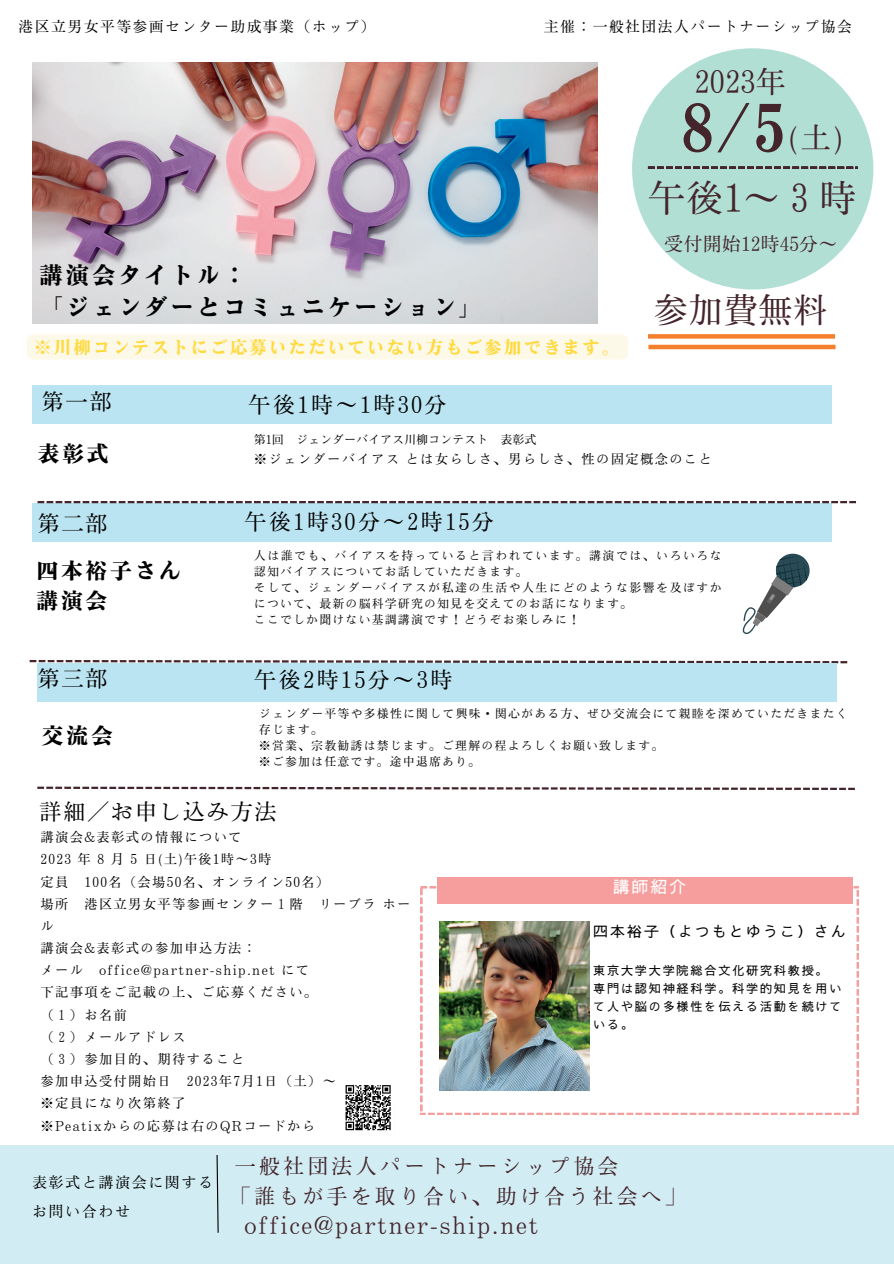
<style>
.page{position:relative;width:894px;height:1264px;background:#fff}
.page>*{position:absolute;margin:0;border:0;box-sizing:border-box;transform-origin:0 0}
.t1{font:64.5px "Motoya Mincho Std W6";color:#43252b}
.t2{font:37.65px "Motoya Mincho Std W3";color:#43252b}
.t3{font:34.65px "Motoya Mincho Std W3";letter-spacing:.01em;color:#43252b}
.t4{font:30.15px "Motoya Mincho Std W3";letter-spacing:.01em;color:#43252b}
.t5{font:30px "Motoya Mincho Std W3";color:#43252b}
.t6{font:23.85px "Motoya Mincho Std W6";letter-spacing:.1em;color:#000}
.t7{font:23.4px "Motoya Mincho Std W3";letter-spacing:.07em;color:#43252b}
.t8{font:22.35px "Motoya Mincho Std W3";letter-spacing:.1em;color:#000}
.t9{font:22.35px "Motoya Mincho Old Pr 6 W3";letter-spacing:.07em;color:#000}
.t10{font:22.35px "Motoya Mincho Std W6";letter-spacing:.1em;color:#000}
.t11{font:21px "Motoya Mincho Std W3";letter-spacing:.15em;color:#43252b}
.t12{font:19.05px "Motoya Mincho Std W3";letter-spacing:.01em;color:#43252b}
.t13{font:17.85px "Motoya Mincho Std W6";letter-spacing:.1em;color:#ffda3e}
.t14{font:500 16.5px "Sawarabi Gothic";color:#fff}
.t15{font:15.15px/29.2px "Motoya Mincho Std W3";letter-spacing:.1em;color:#000}
.t16{font:14.85px "Motoya Mincho Std W3";letter-spacing:.1em;color:#000}
.t17{font:500 14.7px "Sawarabi Gothic";letter-spacing:.15em;color:#000}
.t18{font:13.35px/22.2px "Motoya Mincho Std W3";letter-spacing:.1em;color:#000}
.t19{font:500 12.15px/18.1px "Sawarabi Gothic";letter-spacing:.15em;color:#000;text-align:justify}
.t20{font:12px "Motoya Mincho Std W3";color:#000}
.t21{font:11.85px/15.9px "Motoya Mincho Std W3";letter-spacing:.1em;color:#000}
.t22{font:11.85px/15.9px "Motoya Mincho Std W3";letter-spacing:.125em;color:#000}
</style>
<div class="page">
<div style="left:632px;top:48px;width:241px;height:241px;background:#b2dfd4;border-radius:50%"></div>
<div style="left:32px;top:384px;width:799px;height:39px;background:#bae4f1"></div>
<div style="left:0;top:1145px;width:893px;height:118px;background:#d1edf3"></div>
<svg style="left:420px;top:886px;width:438px;height:228px"></svg>
<div style="left:437px;top:877px;width:415px;height:26px;background:#f69e9e"></div>
<svg style="left:216px;top:1155px;width:3px;height:78px"></svg>
<svg style="left:597px;top:107px;width:1px;height:64px"></svg>
<svg style="left:647px;top:167px;width:210px;height:2px"></svg>
<div style="left:32px;top:503px;width:799px;height:38px;background:#bae4f1"></div>
<svg style="left:37px;top:501px;width:818px;height:2px"></svg>
<svg style="left:30px;top:660px;width:817px;height:3px"></svg>
<img style="left:32px;top:62px;width:565px;height:261px">
<svg style="left:742px;top:553px;width:68px;height:81px"></svg>
<img style="left:439px;top:921px;width:150px;height:169px">
<div style="left:37px;top:663px;width:799px;height:38px;background:#bae4f1"></div>
<svg style="left:37px;top:786px;width:817px;height:4px"></svg>
<img style="left:345px;top:1085px;width:46px;height:46px">
<div style="left:27px;top:334px;width:601px;height:25px;background:#fdf9e9"></div>
<svg style="left:648px;top:334px;width:186px;height:4px"></svg>
<hr style="left:648px;top:345px;width:187px;height:4px;background:#f47f2c">
<p class="t16" style="left:19px;top:19px;width:358px">港区立男女平等参画センター助成事業（ホップ）</p>
<p class="t6" style="left:39px;top:262px;width:209px">講演会タイトル：</p>
<p class="t6" style="left:39px;top:295px;width:444px">「ジェンダーとコミュニケーション」</p>
<p class="t16" style="left:543px;top:19px;width:309px">主催：一般社団法人パートナーシップ協会</p>
<p class="t4" style="left:694px;top:67px;width:93px">2023年</p>
<p class="t1" style="left:681px;top:95px;width:106px">8/5</p>
<p class="t5" style="left:788px;top:123px;width:55px">(土)</p>
<p class="t2" style="left:647px;top:179px;width:210px">午後1〜３時</p>
<p class="t12" style="left:664px;top:234px;width:172px">受付開始12時45分〜</p>
<p class="t3" style="left:653px;top:293px;width:176px">参加費無料</p>
<p class="t13" style="left:34px;top:338px;width:587px">※川柳コンテストにご応募いただいていない方もご参加できます。</p>
<p class="t9" style="left:42px;top:390px;width:72px">第一部</p>
<p class="t10" style="left:37px;top:442px;width:73px">表彰式</p>
<p class="t9" style="left:37px;top:512px;width:72px">第二部</p>
<p class="t10" style="left:36px;top:559px;width:146px">四本裕子さん</p>
<p class="t10" style="left:36px;top:589px;width:73px">講演会</p>
<p class="t9" style="left:37px;top:667px;width:72px">第三部</p>
<p class="t10" style="left:42px;top:723px;width:73px">交流会</p>
<p class="t8" style="left:248px;top:393px;width:200px">午後1時〜 1時30分</p>
<p class="t20" style="left:254px;top:433px;width:284px">第1回 ジェンダーバイアス川柳コンテスト 表彰式</p>
<p class="t18" style="left:254px;top:448px;width:459px">※ジェンダーバイアスとは女らしさ、男らしさ、性の固定概念のこと</p>
<p class="t8" style="left:244px;top:510px;width:251px">午後1時30分〜2時15分</p>
<p class="t22" style="left:254px;top:548px;width:469px">人は誰でも、バイアスを持っていると言われています。講演では、いろいろな認知バイアスについてお話していただきます。</p>
<p class="t22" style="left:254px;top:579px;width:469px">そして、ジェンダーバイアスが私達の生活や人生にどのような影響を及ぼすかについて、最新の脳科学研究の知見を交えてのお話になります。</p>
<p class="t21" style="left:254px;top:611px;width:327px">ここでしか聞けない基調講演です！どうぞお楽しみに！</p>
<p class="t8" style="left:254px;top:668px;width:200px">午後2時15分〜3時</p>
<p class="t21" style="left:259px;top:705px;width:590px">ジェンダー平等や多様性に関して興味・関心がある方、ぜひ交流会にて親睦を深めていただきまたく存じます。</p>
<p class="t21" style="left:259px;top:737px;width:406px">※営業、宗教勧誘は禁じます。ご理解の程よろしくお願い致します。</p>
<p class="t21" style="left:259px;top:753px;width:223px">※ご参加は任意です。途中退席あり。</p>
<p class="t9" style="left:39px;top:800px;width:239px">詳細／お申し込み方法</p>
<p class="t18" style="left:40px;top:826px;width:203px">講演会&amp;表彰式の情報について</p>
<p class="t18" style="left:40px;top:848px;width:232px">2023 年 8 月 5 日 (土)午後1時〜3時</p>
<p class="t18" style="left:40px;top:870px;width:290px">定員 100名（会場50名、オンライン50名）</p>
<p class="t18" style="left:40px;top:892px;width:371px">場所 港区立男女平等参画センター１階 リーブラホール</p>
<p class="t18" style="left:40px;top:936px;width:217px">講演会&amp;表彰式の参加申込方法：</p>
<p class="t18" style="left:40px;top:959px;width:270px">メール office@partner-ship.net にて</p>
<p class="t18" style="left:40px;top:981px;width:278px">下記事項をご記載の上、ご応募ください。</p>
<p class="t18" style="left:40px;top:1003px;width:88px">（１）お名前</p>
<p class="t18" style="left:40px;top:1025px;width:146px">（２）メールアドレス</p>
<p class="t18" style="left:40px;top:1047px;width:205px">（３）参加目的、期待すること</p>
<p class="t18" style="left:40px;top:1069px;width:126px">参加申込受付開始日</p>
<p class="t18" style="left:187px;top:1069px;width:148px">2023年7月 1日（土）〜</p>
<p class="t18" style="left:40px;top:1092px;width:146px">※定員になり次第終了</p>
<p class="t18" style="left:40px;top:1114px;width:276px">※Peatixからの応募は右のQRコードから</p>
<p class="t14" style="left:612px;top:879px;width:74px">講師紹介</p>
<p class="t17" style="left:593px;top:924px;width:254px">四本裕子（よつもとゆうこ）さん</p>
<p class="t19" style="left:593px;top:961px;width:236px">東京大学大学院総合文化研究科教授。</p>
<p class="t19" style="left:593px;top:979px;width:250px">専門は認知神経科学。科学的知見を用いて人や脳の多様性を伝える活動を続けている。</p>
<p class="t15" style="left:32px;top:1167px;width:183px">表彰式と講演会に関するお問い合わせ</p>
<p class="t11" style="left:235px;top:1155px;width:385px">一般社団法人パートナーシップ協会</p>
<p class="t11" style="left:230px;top:1185px;width:457px">「誰もが手を取り合い、助け合う社会へ」</p>
<p class="t7" style="left:244px;top:1213px;width:295px">office@partner-ship.net</p>
</div>
